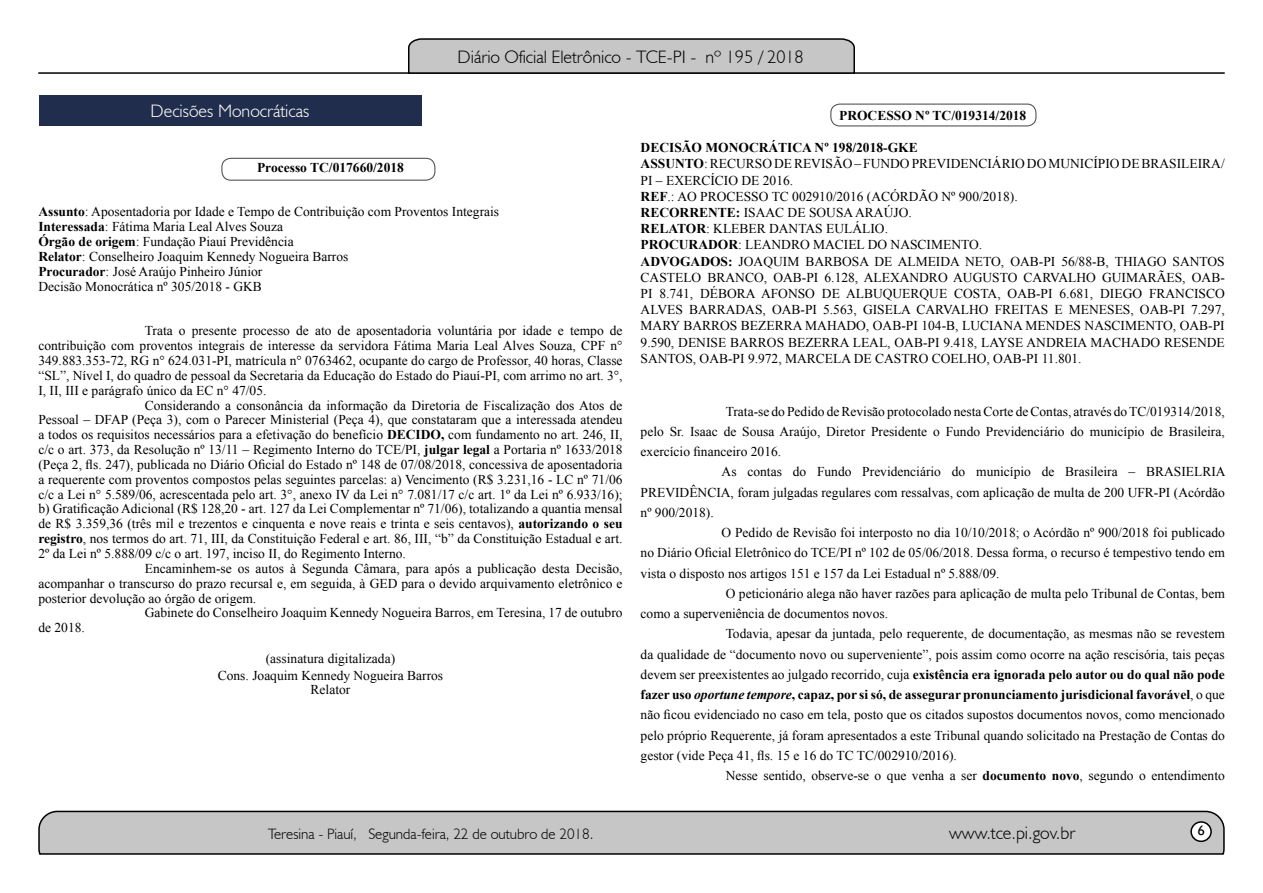
<style>
.page{position:relative;width:1263px;height:893px;background:#fff}
.page>*{position:absolute;margin:0;border:0;box-sizing:border-box;transform-origin:0 0}
.t1{font:300 18px "Humanist 521 BT";color:#000}
.t2{font:300 18px "Humanist 521 BT";color:#fff}
.t3{font:300 15px "Humanist 521 BT";color:#000}
.t4{font:15px "Estrangelo Edessa";color:#000}
.t5{font:13.5px/16.2px "Times New Roman";color:#000}
.t6{font:700 13.5px "Times New Roman";color:#000}
.t7{font:13.5px "Times New Roman";color:#050505}
.s1{font-weight:700}
.s2{font-weight:400}
.s3{font-style:italic}
</style>
<div class="page">
<svg style="left:38px;top:810px;width:1187px;height:45px;background:#b9b9b9"></svg>
<div style="left:1191px;top:822px;width:20px;height:19px;background:#fff;border-radius:50%"></div>
<div style="left:1190px;top:821px;width:22px;height:21px;border:2px solid #000;border-radius:50%"></div>
<hr style="left:38px;top:72px;width:1187px;height:2px;background:#000">
<svg style="left:407px;top:38px;width:449px;height:36px;background:#b4b4b4"></svg>
<div style="left:39px;top:95px;width:382px;height:31px;background:#212d4c"></div>
<div style="left:221px;top:158px;width:214px;height:23px;border:1px solid #575756;border-radius:9px"></div>
<div style="left:830px;top:104px;width:206px;height:22px;border:1px solid #575756;border-radius:9px"></div>
<h1 class="t1" style="left:458px;top:46px;width:347px">Diário Oficial Eletrônico - TCE-PI - nº 195 / 2018</h1>
<h1 class="t2" style="left:151px;top:100px;width:160px">Decisões Monocráticas</h1>
<p class="t6" style="left:257px;top:158px;width:148px">Processo TC/017660/2018</p>
<p class="t5" style="left:38px;top:204px;width:462px;line-height:14.9px"><span class="s1">Assunto</span>: Aposentadoria por Idade e Tempo de Contribuição com Proventos Integrais <span class="s1">Interessada</span>: Fátima Maria Leal Alves Souza<br><span class="s1">Órgão de origem</span>: Fundação Piauí Previdência<br><span class="s1">Relator</span>: Conselheiro Joaquim Kennedy Nogueira Barros<br><span class="s1">Procurador</span>: José Araújo Pinheiro Júnior<br>Decisão Monocrática nº 305/2018 - GKB</p>
<p class="t5" style="left:145px;top:322px;width:479px">Trata o presente processo de ato de aposentadoria voluntária por idade e tempo de</p>
<p class="t5" style="left:38px;top:337px;width:586px">contribuição com proventos integrais de interesse da servidora Fátima Maria Leal Alves Souza, CPF n°</p>
<p class="t5" style="left:38px;top:352px;width:586px">349.883.353-72, RG n° 624.031-PI, matrícula n° 0763462, ocupante do cargo de Professor, 40 horas, Classe</p>
<p class="t5" style="left:38px;top:367px;width:586px">“SL”, Nível I, do quadro de pessoal da Secretaria da Educação do Estado do Piauí-PI, com arrimo no art. 3°,</p>
<p class="t5" style="left:38px;top:382px;width:230px">I, II, III e parágrafo único da EC n° 47/05.</p>
<p class="t5" style="left:145px;top:397px;width:479px">Considerando a consonância da informação da Diretoria de Fiscalização dos Atos de</p>
<p class="t5" style="left:38px;top:411px;width:586px">Pessoal – DFAP (Peça 3), com o Parecer Ministerial (Peça 4), que constataram que a interessada atendeu</p>
<p class="t5" style="left:38px;top:426px;width:586px">a todos os requisitos necessários para a efetivação do benefício <span class="s1">DECIDO,</span> com fundamento no art. 246, II,</p>
<p class="t5" style="left:38px;top:441px;width:586px">c/c o art. 373, da Resolução nº 13/11 – Regimento Interno do TCE/PI, <span class="s1">julgar legal</span> a Portaria nº 1633/2018</p>
<p class="t5" style="left:38px;top:456px;width:586px">(Peça 2, fls. 247), publicada no Diário Oficial do Estado nº 148 de 07/08/2018, concessiva de aposentadoria</p>
<p class="t5" style="left:38px;top:471px;width:586px">a requerente com proventos compostos pelas seguintes parcelas: a) Vencimento (R$ 3.231,16 - LC nº 71/06</p>
<p class="t5" style="left:38px;top:486px;width:586px">c/c a Lei n° 5.589/06, acrescentada pelo art. 3°, anexo IV da Lei n° 7.081/17 c/c art. 1º da Lei nº 6.933/16);</p>
<p class="t5" style="left:38px;top:501px;width:586px">b) Gratificação Adicional (R$ 128,20 - art. 127 da Lei Complementar nº 71/06), totalizando a quantia mensal</p>
<p class="t5" style="left:38px;top:515px;width:586px">de R$ 3.359,36 (três mil e trezentos e cinquenta e nove reais e trinta e seis centavos), <span class="s1">autorizando o seu</span></p>
<p class="t5" style="left:38px;top:530px;width:586px"><span class="s1">registro</span>, nos termos do art. 71, III, da Constituição Federal e art. 86, III, “b” da Constituição Estadual e art.</p>
<p class="t5" style="left:38px;top:545px;width:369px">2º da Lei nº 5.888/09 c/c o art. 197, inciso II, do Regimento Interno.</p>
<p class="t5" style="left:145px;top:560px;width:479px">Encaminhem-se os autos à Segunda Câmara, para após a publicação desta Decisão,</p>
<p class="t5" style="left:38px;top:575px;width:586px">acompanhar o transcurso do prazo recursal e, em seguida, à GED para o devido arquivamento eletrônico e</p>
<p class="t5" style="left:38px;top:590px;width:219px">posterior devolução ao órgão de origem.</p>
<p class="t5" style="left:145px;top:605px;width:479px">Gabinete do Conselheiro Joaquim Kennedy Nogueira Barros, em Teresina, 17 de outubro</p>
<p class="t5" style="left:38px;top:619px;width:48px">de 2018.</p>
<p class="t7" style="left:266px;top:650px;width:131px">(assinatura digitalizada)</p>
<p class="t5" style="left:218px;top:667px;width:227px;line-height:14.9px;text-align:center">Cons. Joaquim Kennedy Nogueira Barros<br>Relator</p>
<p class="t6" style="left:839px;top:106px;width:189px">PROCESSO Nº TC/019314/2018</p>
<p class="t5" style="left:641px;top:139px;width:586px"><span class="s1">DECISÃO MONOCRÁTICA Nº 198/2018-GKE<br>ASSUNTO</span>: RECURSO DE REVISÃO – FUNDO PREVIDENCIÁRIO DO MUNICÍPIO DE BRASILEIRA/ PI – EXERCÍCIO DE 2016.<br><span class="s1">REF</span>.: AO PROCESSO TC 002910/2016 (ACÓRDÃO Nº 900/2018).<br><span class="s1">RECORRENTE:</span> ISAAC DE SOUSA ARAÚJO.<br><span class="s1">RELATOR</span>: KLEBER DANTAS EULÁLIO.<br><span class="s1">PROCURADOR</span>: LEANDRO MACIEL DO NASCIMENTO.<br><span class="s1">ADVOGADOS:</span> JOAQUIM BARBOSA DE ALMEIDA NETO, OAB-PI 56/88-B, THIAGO SANTOS CASTELO BRANCO, OAB-PI 6.128, ALEXANDRO AUGUSTO CARVALHO GUIMARÃES, OAB-PI 8.741, DÉBORA AFONSO DE ALBUQUERQUE COSTA, OAB-PI 6.681, DIEGO FRANCISCO ALVES BARRADAS, OAB-PI 5.563, GISELA CARVALHO FREITAS E MENESES, OAB-PI 7.297, MARY BARROS BEZERRA MAHADO, OAB-PI 104-B, LUCIANA MENDES NASCIMENTO, OAB-PI 9.590, DENISE BARROS BEZERRA LEAL, OAB-PI 9.418, LAYSE ANDREIA MACHADO RESENDE SANTOS, OAB-PI 9.972, MARCELA DE CASTRO COELHO, OAB-PI 11.801.</p>
<p class="t5" style="left:726px;top:403px;width:501px">Trata-se do Pedido de Revisão protocolado nesta Corte de Contas, através do TC/019314/2018,</p>
<p class="t5" style="left:641px;top:423px;width:586px">pelo Sr. Isaac de Sousa Araújo, Diretor Presidente o Fundo Previdenciário do município de Brasileira,</p>
<p class="t5" style="left:641px;top:443px;width:142px">exercício financeiro 2016.</p>
<p class="t5" style="left:722px;top:463px;width:505px">As contas do Fundo Previdenciário do município de Brasileira – BRASIELRIA</p>
<p class="t5" style="left:641px;top:484px;width:586px">PREVIDÊNCIA, foram julgadas regulares com ressalvas, com aplicação de multa de 200 UFR-PI (Acórdão</p>
<p class="t5" style="left:641px;top:504px;width:75px">nº 900/2018).</p>
<p class="t5" style="left:722px;top:524px;width:505px">O Pedido de Revisão foi interposto no dia 10/10/2018; o Acórdão nº 900/2018 foi publicado</p>
<p class="t5" style="left:641px;top:544px;width:586px">no Diário Oficial Eletrônico do TCE/PI nº 102 de 05/06/2018. Dessa forma, o recurso é tempestivo tendo em</p>
<p class="t5" style="left:641px;top:565px;width:360px">vista o disposto nos artigos 151 e 157 da Lei Estadual nº 5.888/09.</p>
<p class="t5" style="left:726px;top:585px;width:501px">O peticionário alega não haver razões para aplicação de multa pelo Tribunal de Contas, bem</p>
<p class="t5" style="left:641px;top:605px;width:249px">como a superveniência de documentos novos.</p>
<p class="t5" style="left:726px;top:625px;width:501px">Todavia, apesar da juntada, pelo requerente, de documentação, as mesmas não se revestem</p>
<p class="t5" style="left:641px;top:646px;width:586px">da qualidade de “documento novo ou superveniente”, pois assim como ocorre na ação rescisória, tais peças</p>
<p class="t6" style="left:641px;top:665px;width:586px"><span class="s2">devem ser preexistentes ao julgado recorrido, cuja</span> existência era ignorada pelo autor ou do qual não pode</p>
<p class="t6" style="left:641px;top:685px;width:586px">fazer uso <span class="s3">oportune tempore</span>, capaz, por si só, de assegurar pronunciamento jurisdicional favorável<span class="s2">, o que</span></p>
<p class="t5" style="left:641px;top:706px;width:586px">não ficou evidenciado no caso em tela, posto que os citados supostos documentos novos, como mencionado</p>
<p class="t5" style="left:641px;top:727px;width:586px">pelo próprio Requerente, já foram apresentados a este Tribunal quando solicitado na Prestação de Contas do</p>
<p class="t5" style="left:641px;top:747px;width:318px">gestor (vide Peça 41, fls. 15 e 16 do TC TC/002910/2016).</p>
<p class="t5" style="left:726px;top:767px;width:501px">Nesse sentido, observe-se o que venha a ser <span class="s1">documento novo</span>, segundo o entendimento</p>
<p class="t3" style="left:268px;top:824px;width:327px">Teresina - Piauí, Segunda-feira, 22 de outubro de 2018.</p>
<h1 class="t1" style="left:949px;top:822px;width:128px">www.tce.pi.gov.br</h1>
<p class="t4" style="left:1197px;top:823px;width:9px">6</p>
</div>
